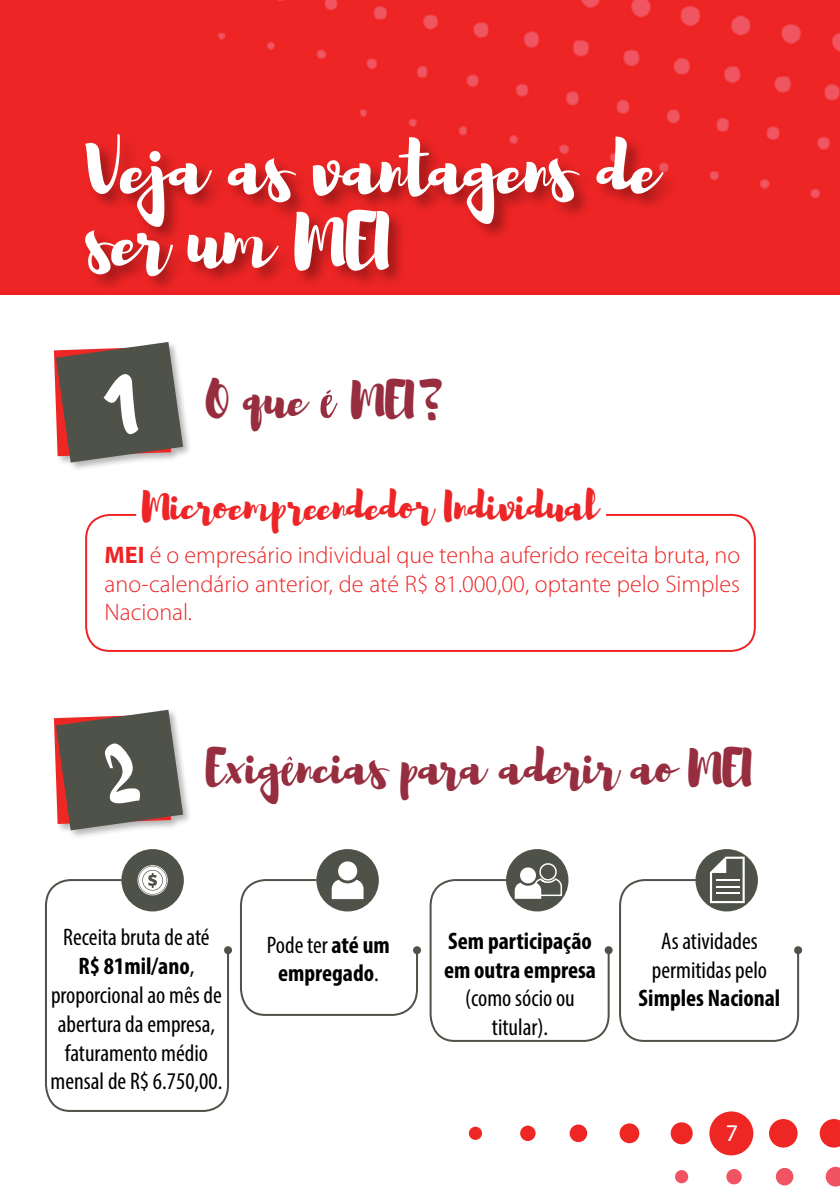
<style>
.page{position:relative;width:840px;height:1191px;background:#fff}
.page>*{position:absolute;margin:0;border:0;box-sizing:border-box;transform-origin:0 0}
.t1{font:72px/72px "Brusher";color:#fff}
.t2{font:48px "Brusher";color:#972e3f}
.t3{font:40px "Brusher";color:#ee2526}
.t4{font:condensed 24px/28.8px "Myriad Pro";color:#000;text-align:center}
.t5{font:300 24px/28.8px "Myriad Pro";color:#ee2526;text-align:justify}
.t6{font:700 condensed 24px/28.8px "Myriad Pro";color:#000;text-align:center}
.t7{font:24px "Myriad Pro";color:#fff}
.s1{font-weight:700}
.s2{font-weight:400}
</style>
<div class="page">
<svg style="left:825px;top:1166px;width:14px;height:20px"></svg>
<div style="left:775px;top:1167px;width:18px;height:18px;background:#f05462;border-radius:50%"></div>
<div style="left:726px;top:1169px;width:15px;height:15px;background:#f05462;border-radius:50%"></div>
<div style="left:674px;top:1170px;width:13px;height:13px;background:#f05462;border-radius:50%"></div>
<svg style="left:819px;top:1119px;width:20px;height:28px"></svg>
<div style="left:768px;top:1119px;width:29px;height:28px;background:#ee2725;border-radius:50%"></div>
<div style="left:709px;top:1111px;width:44px;height:44px;background:#ee2725;border-radius:50%"></div>
<div style="left:670px;top:1122px;width:22px;height:22px;background:#ee2725;border-radius:50%"></div>
<div style="left:619px;top:1123px;width:20px;height:20px;background:#ee2725;border-radius:50%"></div>
<div style="left:569px;top:1124px;width:18px;height:18px;background:#ee2725;border-radius:50%"></div>
<div style="left:520px;top:1125px;width:15px;height:16px;background:#ee2725;border-radius:50%"></div>
<div style="left:468px;top:1126px;width:14px;height:13px;background:#ee2725;border-radius:50%"></div>
<div style="left:0;top:0;width:839px;height:295px;background:#ee2525"></div>
<div style="left:52px;top:340px;width:140px;height:132px;background:#000;opacity:.3"></div>
<div style="left:52px;top:708px;width:140px;height:132px;background:#000;opacity:.3"></div>
<div style="left:83px;top:132px;width:598px;height:162px;background:#000;opacity:.34"></div>
<div style="left:85px;top:514px;width:670px;height:138px;border:2px solid #ee2526;border-radius:24px"></div>
<svg style="left:45px;top:879px;width:185px;height:233px"></svg>
<div style="left:224px;top:946px;width:8px;height:8px;background:#4f5248;border-radius:50%"></div>
<div style="left:121px;top:849px;width:63px;height:62px;background:#4f5248;border-radius:50%"></div>
<svg style="left:137px;top:865px;width:31px;height:30px"></svg>
<svg style="left:138px;top:866px;width:29px;height:28px"></svg>
<div style="left:316px;top:849px;width:62px;height:62px;background:#4f5248;border-radius:50%"></div>
<svg style="left:240px;top:861px;width:179px;height:155px"></svg>
<div style="left:604px;top:946px;width:8px;height:8px;background:#4f5248;border-radius:50%"></div>
<div style="left:505px;top:849px;width:63px;height:62px;background:#4f5248;border-radius:50%"></div>
<svg style="left:429px;top:861px;width:181px;height:181px"></svg>
<div style="left:793px;top:946px;width:8px;height:8px;background:#4f5248;border-radius:50%"></div>
<div style="left:695px;top:849px;width:62px;height:62px;background:#4f5248;border-radius:50%"></div>
<svg style="left:619px;top:856px;width:180px;height:186px"></svg>
<hr style="left:715px;top:879px;width:24px;height:2px;background:#fff">
<hr style="left:715px;top:885px;width:24px;height:2px;background:#fff">
<hr style="left:715px;top:892px;width:24px;height:2px;background:#fff">
<svg style="left:54px;top:342px;width:129px;height:120px;background:#71665e"></svg>
<svg style="left:54px;top:709px;width:129px;height:121px;background:#726760"></svg>
<h1 class="t1" style="left:85px;top:142px;width:574px">Veja as vantagens de ser um MEI</h1>
<h2 class="t2" style="left:206px;top:373px;width:237px">O que <sup>é</sup> MEI?</h2>
<h3 class="t3" style="left:142px;top:484px;width:456px">Microempreendedor Individual</h3>
<p class="t5" style="left:104px;top:541px;width:636px"><span class="s1">MEI</span> é o empresário individual que tenha auferido receita bruta, no ano-calendário anterior, de até R$ 81.000,00, optante pelo Simples Nacional.</p>
<h2 class="t2" style="left:206px;top:741px;width:549px">Exig<sup>ê</sup>ncias para aderir ao MEI</h2>
<p class="t4" style="left:51px;top:922px;width:173px">Receita bruta de até<br><span class="s1">R$ 81mil/ano</span>, proporcional ao mês de abertura da empresa, faturamento médio mensal de R$ 6.750,00.</p>
<p class="t6" style="left:267px;top:929px;width:124px"><span class="s2">Pode ter</span> até um empregado<span class="s2">.</span></p>
<p class="t6" style="left:444px;top:925px;width:153px;text-align:left">Sem participação em outra empresa</p>
<p class="t4" style="left:465px;top:983px;width:111px">(como sócio ou titular).</p>
<p class="t4" style="left:651px;top:926px;width:117px">As atividades permitidas pelo</p>
<p class="t6" style="left:638px;top:983px;width:143px">Simples Nacional</p>
<p class="t7" style="left:725px;top:1118px;width:14px">7</p>
</div>
